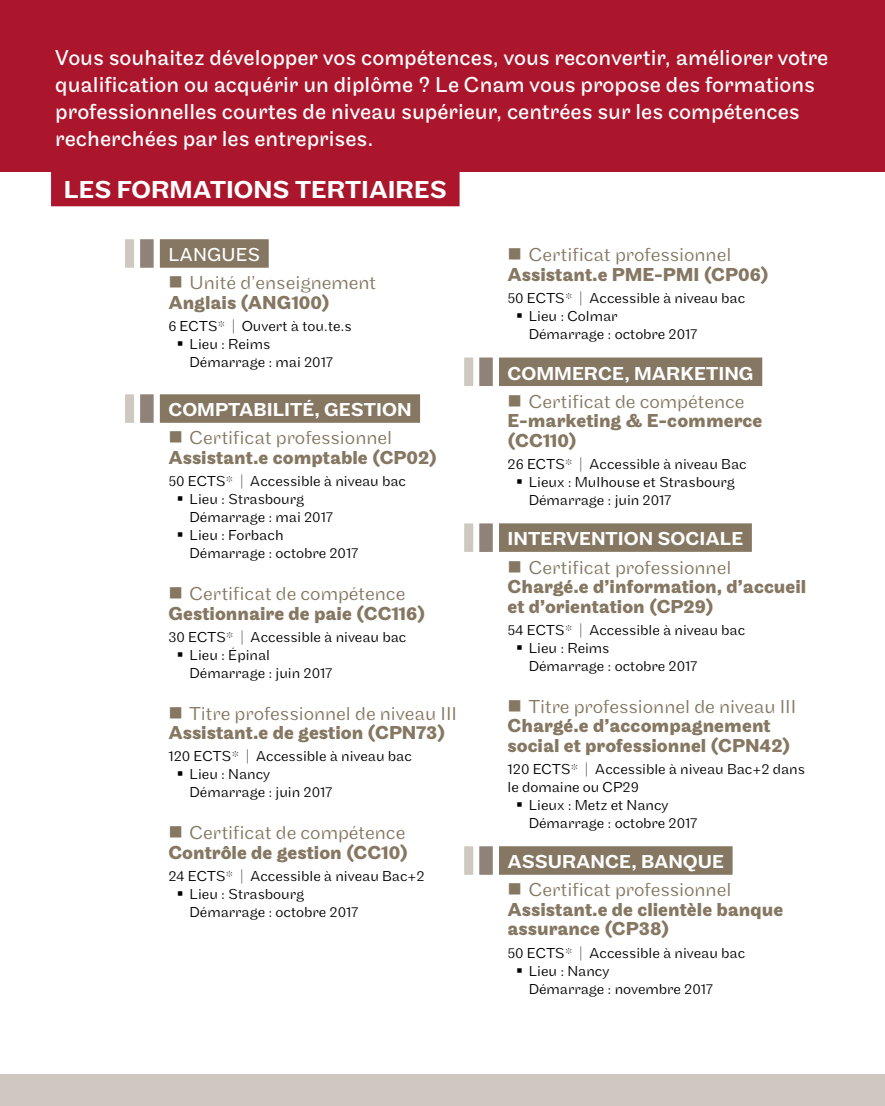
<style>
.page{position:relative;width:885px;height:1106px;background:#fff}
.page>*{position:absolute;margin:0;border:0;box-sizing:border-box;transform-origin:0 0}
.t1{font:500 25.5px "Maple";color:#fff}
.t2{font:22.5px/27px "Maple";color:#fff}
.t3{font:700 19.5px/19.5px "Maple";color:#857761}
.t4{font:300 19.5px "Maple";color:#857761}
.t5{font:500 19.5px "Maple";color:#fff}
.t6{font:19.5px "Maple";color:#fff}
.t7{font:300 15px/18px "Maple";color:#000}
</style>
<div class="page">
<div style="left:0;top:0;width:884px;height:172px;background:#ac162c"></div>
<div style="left:0;top:1074px;width:884px;height:32px;background:#cfc8c0"></div>
<div style="left:140px;top:239px;width:14px;height:29px;background:#8e8279"></div>
<div style="left:125px;top:239px;width:9px;height:29px;background:#cfc8c0"></div>
<div style="left:479px;top:357px;width:13px;height:29px;background:#8e8279"></div>
<div style="left:464px;top:357px;width:9px;height:29px;background:#cfc8c0"></div>
<div style="left:479px;top:523px;width:13px;height:29px;background:#8e8279"></div>
<div style="left:464px;top:523px;width:9px;height:29px;background:#cfc8c0"></div>
<div style="left:479px;top:846px;width:13px;height:28px;background:#8e8279"></div>
<div style="left:464px;top:846px;width:9px;height:28px;background:#cfc8c0"></div>
<div style="left:140px;top:394px;width:14px;height:29px;background:#8e8279"></div>
<div style="left:125px;top:394px;width:9px;height:29px;background:#cfc8c0"></div>
<div style="left:160px;top:239px;width:109px;height:29px;background:#857761"></div>
<div style="left:160px;top:394px;width:260px;height:29px;background:#857761"></div>
<div style="left:499px;top:357px;width:263px;height:29px;background:#857761"></div>
<div style="left:499px;top:523px;width:252px;height:29px;background:#857761"></div>
<div style="left:499px;top:846px;width:233px;height:28px;background:#857761"></div>
<div style="left:51px;top:172px;width:408px;height:34px;background:#ac162c"></div>
<p class="t2" style="left:55px;top:44px;width:774px">Vous souhaitez développer vos compétences, vous reconvertir, améliorer votre qualification ou acquérir un diplôme ? Le Cnam vous propose des formations professionnelles courtes de niveau supérieur, centrées sur les compétences recherchées par les entreprises.</p>
<h1 class="t1" style="left:64px;top:175px;width:384px">LES FORMATIONS TERTIAIRES</h1>
<h3 class="t6" style="left:168px;top:244px;width:93px">LANGUES</h3>
<h3 class="t4" style="left:190px;top:272px;width:188px">Unité d’enseignement</h3>
<h3 class="t3" style="left:168px;top:293px;width:163px">Anglais (ANG100)</h3>
<p class="t7" style="left:189px;top:317px;width:164px;text-indent:-21px">6 ECTS* | Ouvert à tou.te.s<br>Lieu : Reims<br>Démarrage : mai 2017</p>
<h3 class="t5" style="left:168px;top:399px;width:245px">COMPTABILITÉ, GESTION</h3>
<h3 class="t4" style="left:190px;top:427px;width:204px">Certificat professionnel</h3>
<h3 class="t3" style="left:168px;top:448px;width:270px">Assistant.e comptable (CP02)</h3>
<p class="t7" style="left:189px;top:472px;width:218px;text-indent:-21px">50 ECTS* | Accessible à niveau bac<br>Lieu : Strasbourg<br>Démarrage : mai 2017<br>Lieu : Forbach<br>Démarrage : octobre 2017</p>
<h3 class="t4" style="left:190px;top:582px;width:217px">Certificat de compétence</h3>
<h3 class="t3" style="left:168px;top:603px;width:258px">Gestionnaire de paie (CC116)</h3>
<p class="t7" style="left:189px;top:628px;width:218px;text-indent:-21px">30 ECTS* | Accessible à niveau bac<br>Lieu : Épinal<br>Démarrage : juin 2017</p>
<h3 class="t4" style="left:190px;top:702px;width:269px">Titre professionnel de niveau III</h3>
<h3 class="t3" style="left:168px;top:723px;width:278px">Assistant.e de gestion (CPN73)</h3>
<p class="t7" style="left:189px;top:747px;width:224px;text-indent:-21px">120 ECTS* | Accessible à niveau bac<br>Lieu : Nancy<br>Démarrage : juin 2017</p>
<h3 class="t4" style="left:190px;top:821px;width:217px">Certificat de compétence</h3>
<h3 class="t3" style="left:168px;top:842px;width:241px">Contrôle de gestion (CC10)</h3>
<p class="t7" style="left:189px;top:867px;width:236px;text-indent:-21px">24 ECTS* | Accessible à niveau Bac+2<br>Lieu : Strasbourg<br>Démarrage : octobre 2017</p>
<h3 class="t4" style="left:528px;top:244px;width:204px">Certificat professionnel</h3>
<h3 class="t3" style="left:507px;top:265px;width:263px">Assistant.e PME-PMI (CP06)</h3>
<p class="t7" style="left:528px;top:289px;width:218px;text-indent:-21px">50 ECTS* | Accessible à niveau bac<br>Lieu : Colmar<br>Démarrage : octobre 2017</p>
<h3 class="t5" style="left:507px;top:362px;width:248px">COMMERCE, MARKETING</h3>
<h3 class="t4" style="left:528px;top:390px;width:217px">Certificat de compétence</h3>
<h3 class="t3" style="left:507px;top:411px;width:256px">E-marketing &amp; E-commerce (CC110)</h3>
<p class="t7" style="left:528px;top:455px;width:219px;text-indent:-21px">26 ECTS* | Accessible à niveau Bac<br>Lieux : Mulhouse et Strasbourg<br>Démarrage : juin 2017</p>
<h3 class="t5" style="left:507px;top:528px;width:237px">INTERVENTION SOCIALE</h3>
<h3 class="t4" style="left:528px;top:556px;width:204px">Certificat professionnel</h3>
<h3 class="t3" style="left:507px;top:577px;width:300px">Chargé.e d’information, d’accueil et d’orientation (CP29)</h3>
<p class="t7" style="left:528px;top:621px;width:218px;text-indent:-21px">54 ECTS* | Accessible à niveau bac<br>Lieu : Reims<br>Démarrage : octobre 2017</p>
<h3 class="t4" style="left:528px;top:695px;width:269px">Titre professionnel de niveau III</h3>
<h3 class="t3" style="left:507px;top:716px;width:284px">Chargé.e d’accompagnement social et professionnel (CPN42)</h3>
<p class="t7" style="left:507px;top:760px;width:299px">120 ECTS* | Accessible à niveau Bac+2 dans</p>
<p class="t7" style="left:507px;top:778px;width:133px">le domaine ou CP29</p>
<p class="t7" style="left:528px;top:796px;width:141px">Lieux : Metz et Nancy</p>
<p class="t7" style="left:528px;top:814px;width:170px">Démarrage : octobre 2017</p>
<h3 class="t5" style="left:507px;top:850px;width:218px">ASSURANCE, BANQUE</h3>
<h3 class="t4" style="left:528px;top:878px;width:204px">Certificat professionnel</h3>
<h3 class="t3" style="left:507px;top:899px;width:277px">Assistant.e de clientèle banque assurance (CP38)</h3>
<p class="t7" style="left:528px;top:943px;width:218px;text-indent:-21px">50 ECTS* | Accessible à niveau bac<br>Lieu : Nancy<br>Démarrage : novembre 2017</p>
</div>
